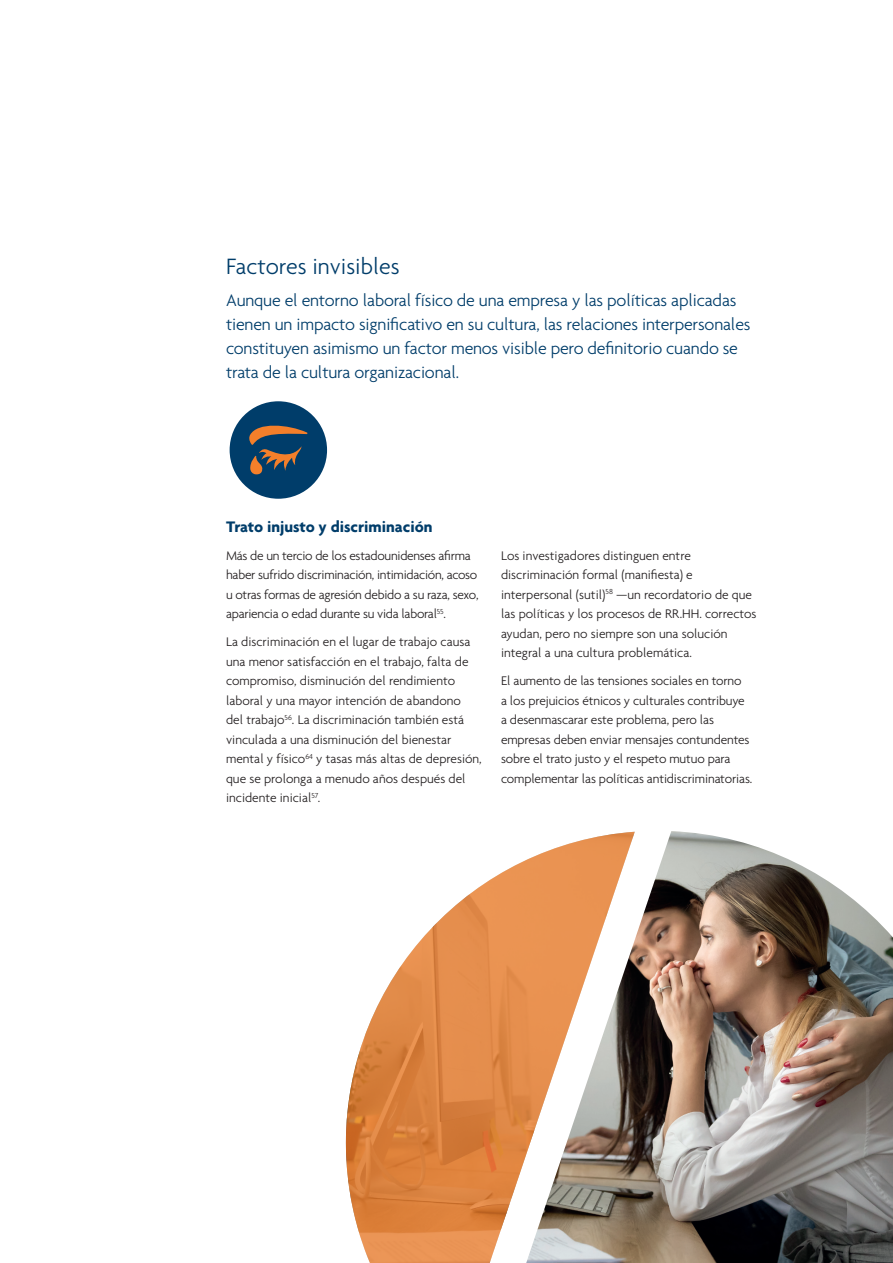
<style>
.page{position:relative;width:893px;height:1263px;background:#fff}
.page>*{position:absolute;margin:0;border:0;box-sizing:border-box;transform-origin:0 0}
.Header_2_-_16pt{font:300 24px "Agenda";color:#003d6a}
.Intro_Blue{font:300 18px/24px "Agenda";letter-spacing:-.01em;color:#003d6a}
.sub_head_2{font:700 16.5px "Agenda";color:#003d6a}
.body_space{font:300 13.5px/19.5px "Agenda";letter-spacing:-.005em;color:#231f20}
</style>
<div class="page">
<div style="left:230px;top:401px;width:97px;height:98px;background:#003d6a;border-radius:50%"></div>
<svg style="left:249px;top:425px;width:59px;height:50px"></svg>
<svg style="left:346px;top:860px;width:180px;height:403px"></svg>
<img style="left:526px;top:831px;width:367px;height:432px">
<p class="Header_2_-_16pt" style="left:226px;top:252px;width:175px">Factores invisibles</p>
<p class="Intro_Blue" style="left:226px;top:288px;width:526px">Aunque el entorno laboral físico de una empresa y las políticas aplicadas tienen un impacto significativo en su cultura, las relaciones interpersonales constituyen asimismo un factor menos visible pero definitorio cuando se trata de la cultura organizacional.</p>
<p class="sub_head_2" style="left:226px;top:516px;width:208px">Trato injusto y discriminación</p>
<p class="body_space" style="left:226px;top:545px;width:254px">Más de un tercio de los estadounidenses afirma haber sufrido discriminación, intimidación, acoso u otras formas de agresión debido a su raza, sexo, apariencia o edad durante su vida laboral<sup>55</sup>.</p>
<p class="body_space" style="left:226px;top:632px;width:257px">La discriminación en el lugar de trabajo causa una menor satisfacción en el trabajo, falta de compromiso, disminución del rendimiento laboral y una mayor intención de abandono<br>del trabajo<sup>56</sup>. La discriminación también está vinculada a una disminución del bienestar mental y físico<sup>64</sup> y tasas más altas de depresión, que se prolonga a menudo años después del incidente inicial<sup>57</sup>.</p>
<p class="body_space" style="left:501px;top:545px;width:257px">Los investigadores distinguen entre discriminación formal (manifiesta) e interpersonal (sutil)<sup>58</sup> —un recordatorio de que las políticas y los procesos de RR.HH. correctos ayudan, pero no siempre son una solución integral a una cultura problemática.</p>
<p class="body_space" style="left:501px;top:671px;width:253px">El aumento de las tensiones sociales en torno<br>a los prejuicios étnicos y culturales contribuye a desenmascarar este problema, pero las empresas deben enviar mensajes contundentes sobre el trato justo y el respeto mutuo para complementar las políticas antidiscriminatorias.</p>
</div>
